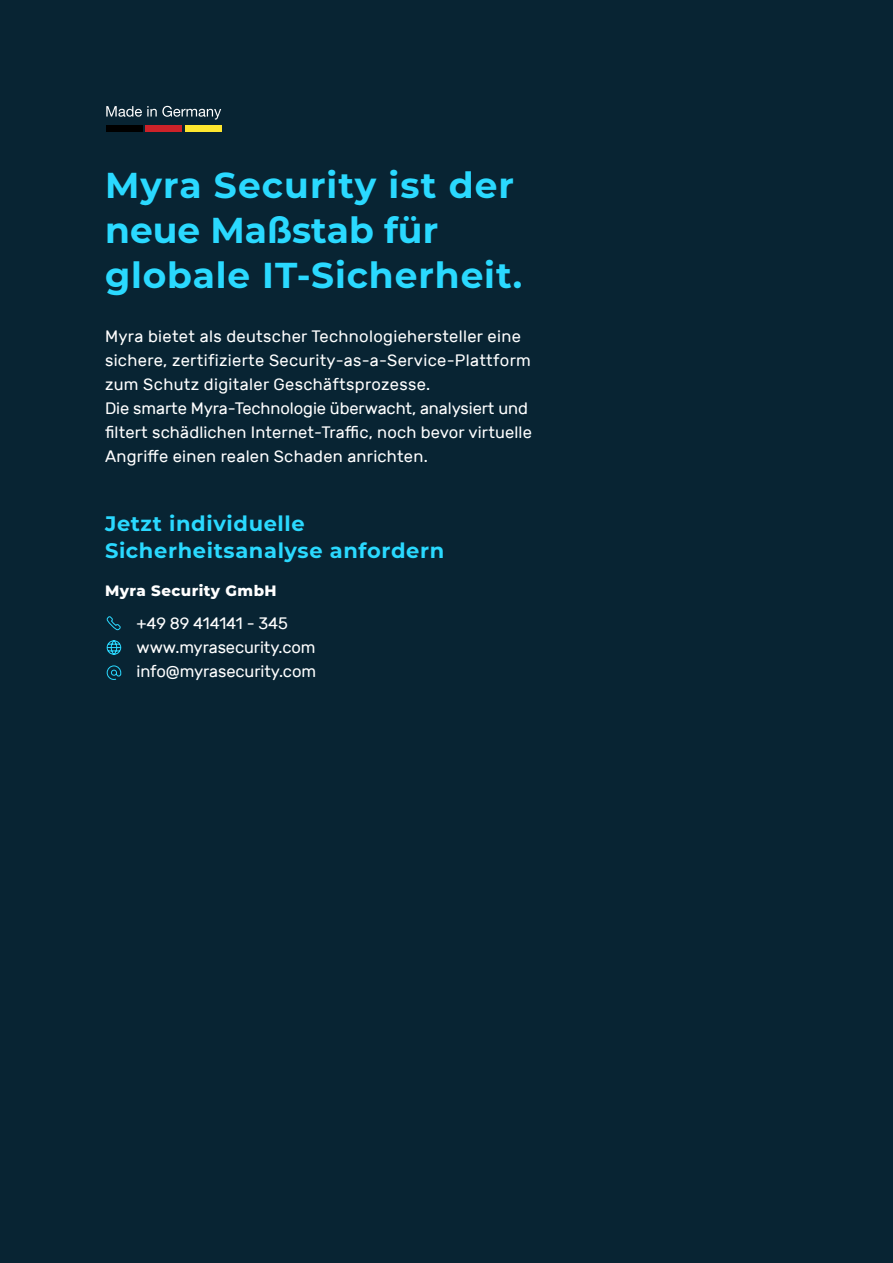
<style>
.page{position:relative;width:893px;height:1263px;background:#082433}
.page>*{position:absolute;margin:0;border:0;box-sizing:border-box;transform-origin:0 0}
.t1{font:700 36px/45px "Montserrat";letter-spacing:.025em;color:#2ad9ff}
.t2{font:700 21px/27px "Montserrat";letter-spacing:.03em;color:#2ad9ff}
.t3{font:16.5px/24px "Rubik";letter-spacing:.015em;color:#fff}
.t4{font:16.5px/24px "Rubik";letter-spacing:-.005em;color:#fff}
.t5{font:800 15px "Montserrat";letter-spacing:.03em;color:#fff}
</style>
<div class="page">
<svg style="left:106px;top:106px;width:115px;height:14px"></svg>
<div style="left:106px;top:125px;width:36px;height:7px;background:#000"></div>
<div style="left:146px;top:125px;width:36px;height:7px;background:#cc2229"></div>
<div style="left:185px;top:125px;width:36px;height:7px;background:#fde62f"></div>
<svg style="left:106px;top:616px;width:15px;height:15px"></svg>
<svg style="left:106px;top:640px;width:16px;height:15px"></svg>
<svg style="left:106px;top:665px;width:16px;height:15px"></svg>
<h1 class="t1" style="left:105px;top:161px;width:419px">Myra Security ist der neue Maßstab für globale IT-Sicherheit.</h1>
<p class="t3" style="left:105px;top:325px;width:428px">Myra bietet als deutscher Technologiehersteller eine sichere, zertifizierte Security-as-a-Service-Plattform zum Schutz digitaler Geschäftsprozesse.<br>Die smarte Myra-Technologie überwacht, analysiert und filtert schädlichen Internet-Traffic, noch bevor virtuelle Angriffe einen realen Schaden anrichten.</p>
<p class="t2" style="left:105px;top:509px;width:341px">Jetzt individuelle<br>Sicherheitsanalyse anfordern</p>
<p class="t5" style="left:105px;top:580px;width:173px">Myra Security GmbH</p>
<p class="t4" style="left:136px;top:612px;width:181px">+49 89 414141 - 345 www.myrasecurity.com info@myrasecurity.com</p>
</div>
